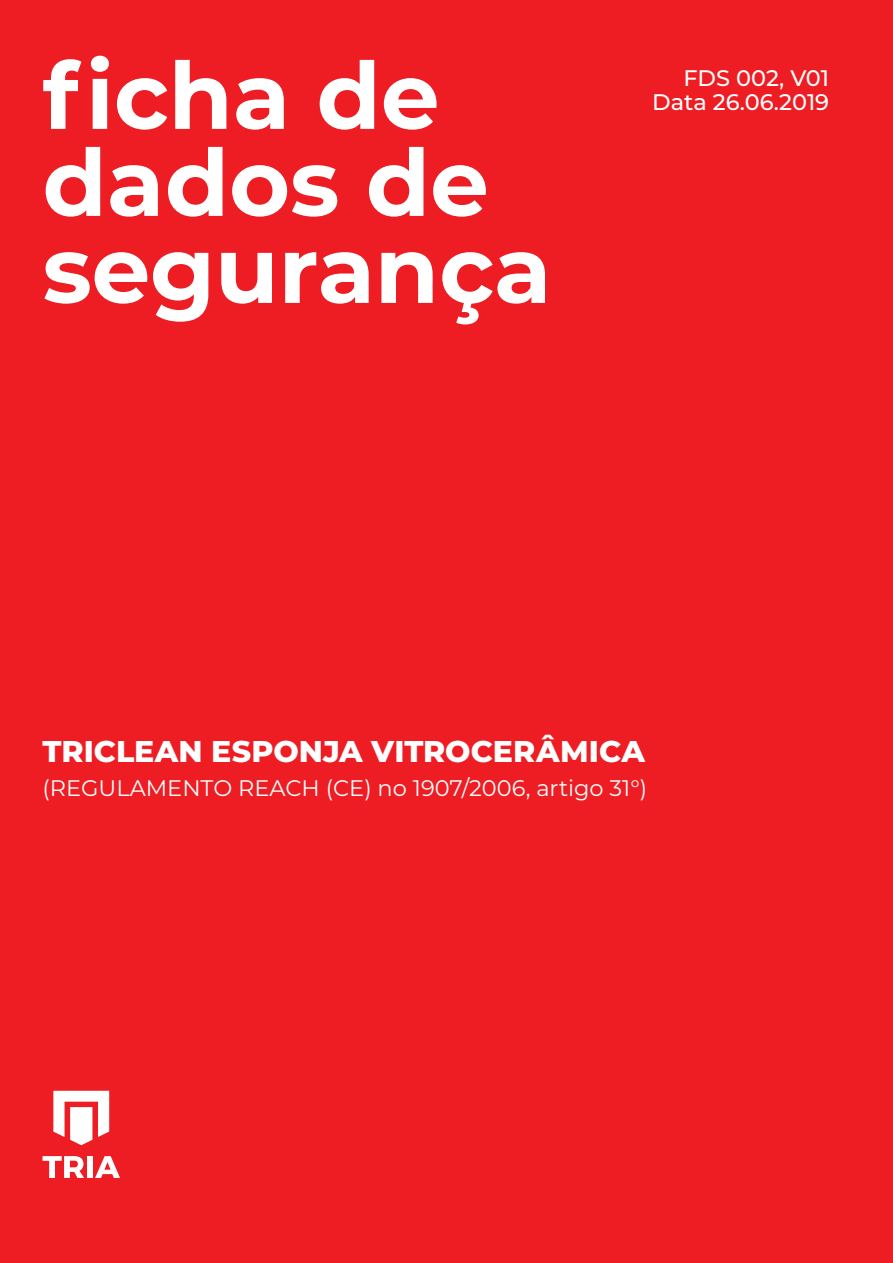
<style>
.page{position:relative;width:893px;height:1263px;background:#ee1d23}
.page>*{position:absolute;margin:0;border:0;box-sizing:border-box;transform-origin:0 0}
.t1{font:700 93px/87px "Montserrat";color:#fff}
.t2{font:800 30px "Montserrat";letter-spacing:.005em;color:#fff}
.t3{font:22.5px "Montserrat";color:#fff}
.t4{font:500 22.5px "Montserrat";color:#fff}
</style>
<div class="page">
<svg style="left:53px;top:1091px;width:56px;height:54px"></svg>
<svg style="left:43px;top:1156px;width:41px;height:22px"></svg>
<div style="left:87px;top:1156px;width:6px;height:22px;background:#fff"></div>
<svg style="left:95px;top:1156px;width:25px;height:22px"></svg>
<p class="t1" style="left:43px;top:48px;width:399px">ficha de</p>
<p class="t1" style="left:43px;top:135px;width:510px">dados de segurança</p>
<p class="t4" style="left:683px;top:62px;width:147px">FDS 002, V01</p>
<p class="t4" style="left:652px;top:86px;width:179px">Data 26.06.2019</p>
<p class="t2" style="left:43px;top:730px;width:604px">TRICLEAN ESPONJA VITROCERÂMICA</p>
<p class="t3" style="left:43px;top:772px;width:606px">(REGULAMENTO REACH (CE) no 1907/2006, artigo 31°)</p>
</div>
